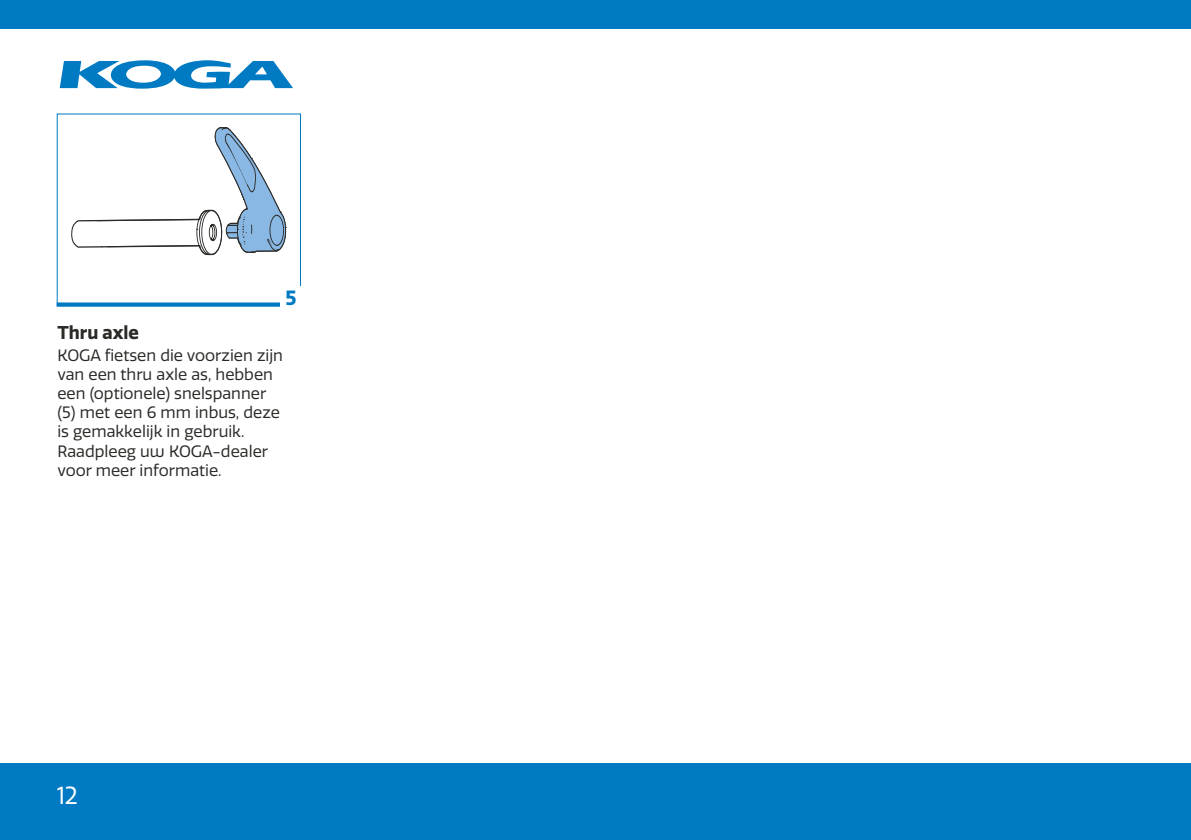
<style>
.page{position:relative;width:1191px;height:840px;background:#fff}
.page>*{position:absolute;margin:0;border:0;box-sizing:border-box;transform-origin:0 0}
.t1{font:24px "Quatro";color:#fff}
.t2{font:700 20px "Quatro";color:#007ac2}
.t3{font:700 18px "Quatro";color:#2c2a27}
.t4{font:16px/19.2px "Quatro";color:#2c2a27}
</style>
<div class="page">
<svg style="left:71px;top:127px;width:216px;height:180px"></svg>
<div style="left:0;top:0;width:1191px;height:28px;background:#007ac2"></div>
<div style="left:0;top:763px;width:1191px;height:76px;background:#007ac2"></div>
<svg style="left:60px;top:60px;width:233px;height:29px"></svg>
<svg style="left:57px;top:302px;width:223px;height:4px"></svg>
<div style="left:280px;top:286px;width:22px;height:22px;background:#fff"></div>
<p class="t2" style="left:285px;top:286px;width:13px">5</p>
<p class="t3" style="left:57px;top:322px;width:83px">Thru axle</p>
<p class="t4" style="left:57px;top:345px;width:227px">KOGA fietsen die voorzien zijn van een thru axle as, hebben een (optionele) snelspanner (5) met een 6 mm inbus, deze is gemakkelijk in gebruik.<br>Raadpleeg uw KOGA-dealer voor meer informatie.</p>
<h1 class="t1" style="left:57px;top:781px;width:23px">12</h1>
</div>
